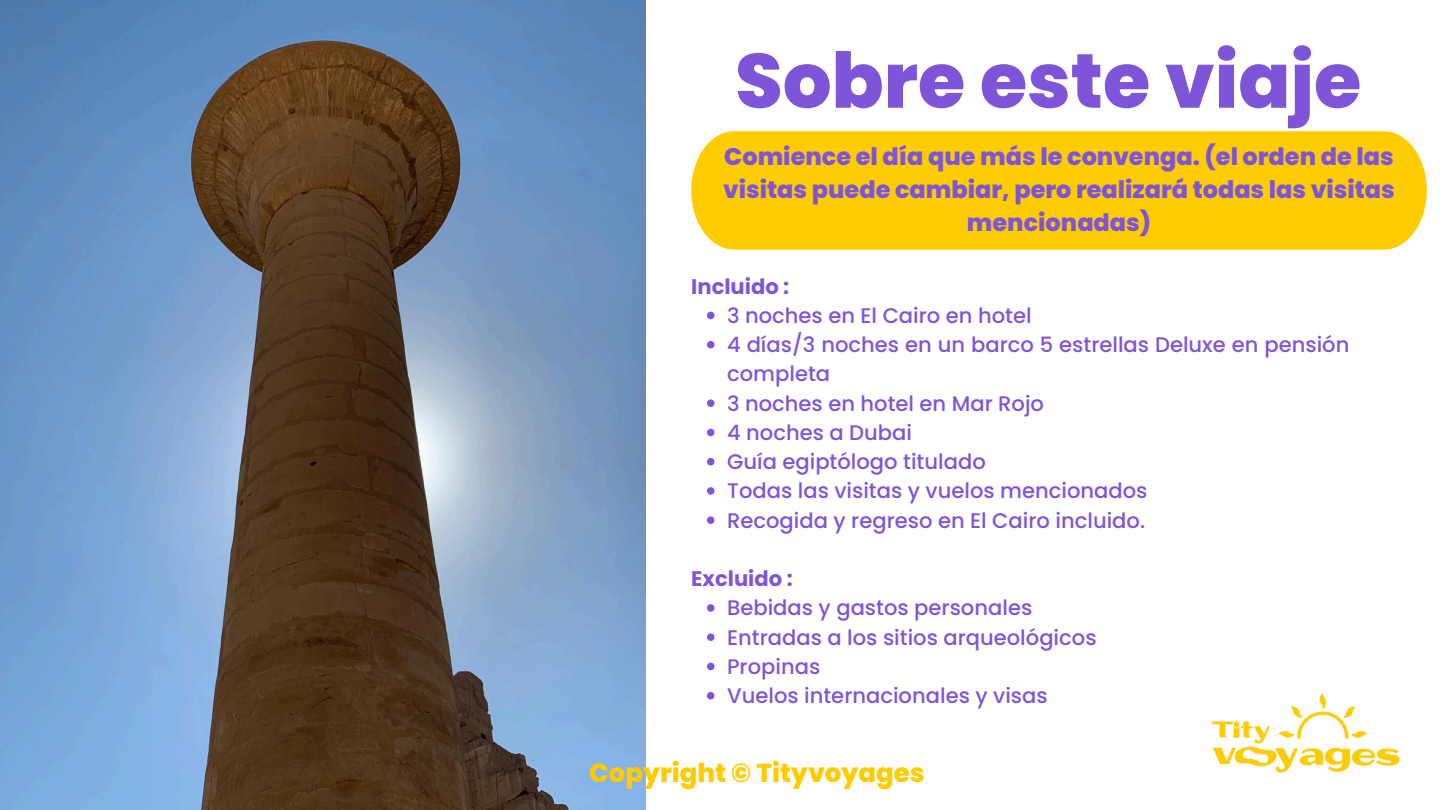
<style>
.page{position:relative;width:1440px;height:810px;background:#fff}
.page>*{position:absolute;margin:0;border:0;box-sizing:border-box;transform-origin:0 0}
.t1{font:800 76.7px "Poppins";color:#7e55d9}
.t2{font:800 26px "Poppins";color:#fc0}
.t3{font:800 24px/33px "Poppins";color:#7e55d9;text-align:center}
.t4{font:500 21.1px/29.2px "Poppins";color:#7e55d9}
.t5{font:700 21.1px "Poppins";color:#7e55d9}
</style>
<div class="page">
<img style="left:0;top:0;width:646px;height:810px">
<svg style="left:707px;top:312px;width:7px;height:7px"></svg>
<svg style="left:707px;top:341px;width:7px;height:7px"></svg>
<svg style="left:707px;top:399px;width:7px;height:8px"></svg>
<svg style="left:707px;top:429px;width:7px;height:7px"></svg>
<svg style="left:707px;top:458px;width:7px;height:7px"></svg>
<svg style="left:707px;top:487px;width:7px;height:8px"></svg>
<svg style="left:707px;top:516px;width:7px;height:8px"></svg>
<svg style="left:707px;top:604px;width:7px;height:8px"></svg>
<svg style="left:707px;top:633px;width:7px;height:8px"></svg>
<svg style="left:707px;top:663px;width:7px;height:7px"></svg>
<svg style="left:707px;top:692px;width:7px;height:7px"></svg>
<img style="left:1212px;top:693px;width:188px;height:80px">
<div style="left:691px;top:131px;width:736px;height:119px;background:#fc0"></div>
<p class="t1" style="left:735px;top:27px;width:628px">Sobre este viaje</p>
<p class="t3" style="left:723px;top:140px;width:673px">Comience el día que más le convenga. (el orden de las visitas puede cambiar, pero realizará todas las visitas mencionadas)</p>
<h1 class="t5" style="left:691px;top:272px;width:100px">Incluido :</h1>
<h2 class="t4" style="left:727px;top:301px;width:306px">3 noches en El Cairo en hotel</h2>
<h3 class="t4" style="left:727px;top:330px;width:624px">4 días/3 noches en un barco 5 estrellas Deluxe en pensión completa</h3>
<p class="t4" style="left:727px;top:389px;width:319px">3 noches en hotel en Mar Rojo</p>
<p class="t4" style="left:727px;top:418px;width:186px">4 noches a Dubai</p>
<p class="t4" style="left:727px;top:447px;width:260px">Guía egiptólogo titulado</p>
<p class="t4" style="left:727px;top:476px;width:422px">Todas las visitas y vuelos mencionados</p>
<p class="t4" style="left:727px;top:506px;width:420px">Recogida y regreso en El Cairo incluido.</p>
<p class="t5" style="left:691px;top:564px;width:103px">Excluido :</p>
<p class="t4" style="left:727px;top:593px;width:307px">Bebidas y gastos personales</p>
<h3 class="t4" style="left:727px;top:623px;width:371px">Entradas a los sitios arqueológicos</h3>
<p class="t4" style="left:727px;top:652px;width:95px">Propinas</p>
<p class="t4" style="left:727px;top:681px;width:322px">Vuelos internacionales y visas</p>
<h2 class="t2" style="left:589px;top:754px;width:337px">Copyright © Tityvoyages</h2>
</div>
